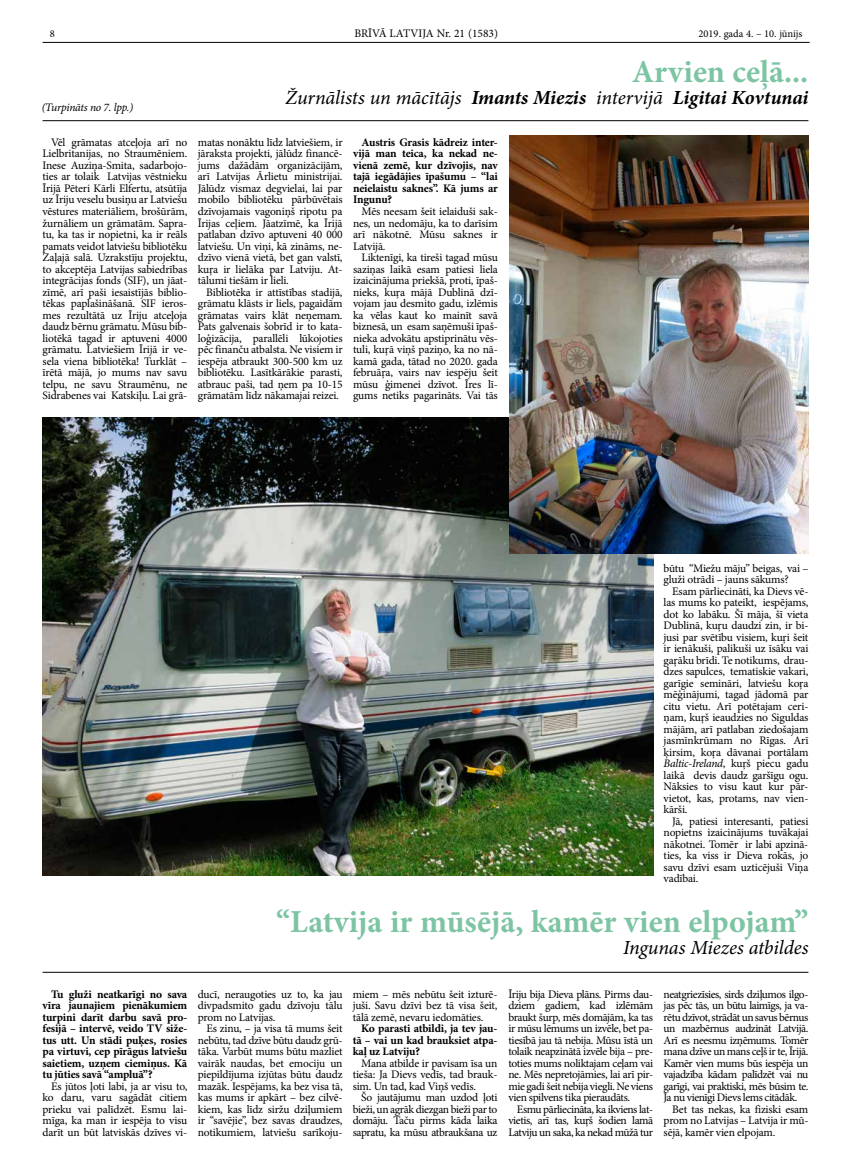
<style>
.page{position:relative;width:851px;height:1163px;background:#fff}
.page>*{position:absolute;margin:0;border:0;box-sizing:border-box;transform-origin:0 0}
.t1{font:700 32px "Minion Pro";color:#7cc4a2}
.t2{font:italic 20px "Minion Pro";letter-spacing:-.01em;color:#000}
.t3{font:11.5px/11.5px "Minion Pro";letter-spacing:-.02em;color:#000;text-align:justify}
.t4{font:700 11.5px/11.5px "Minion Pro";letter-spacing:-.015em;color:#000;text-align:justify}
.t5{font:11.5px "Minion Pro";letter-spacing:-.04em;color:#000}
.t6{font:11.5px "Minion Pro";letter-spacing:-.045em;color:#000}
.t7{font:11.5px "Minion Pro";color:#000}
.t8{font:italic 11.5px "Minion Pro";letter-spacing:-.025em;color:#000}
.t9{font:10.5px "Minion Pro";color:#000}
.s1{font-weight:700}
.s2{font-style:italic}
</style>
<div class="page">
<hr style="left:43px;top:42px;width:766px;height:1px;background:#000">
<hr style="left:43px;top:120px;width:765px;height:1px;background:#000">
<img style="left:43px;top:417px;width:610px;height:458px">
<hr style="left:43px;top:971px;width:765px;height:1px;background:#000">
<img style="left:509px;top:135px;width:299px;height:418px">
<p class="t9" style="left:50px;top:26px;width:7px">8</p>
<p class="t7" style="left:354px;top:26px;width:145px">BRĪVĀ LATVIJA Nr. 21 (1583)</p>
<p class="t9" style="left:698px;top:26px;width:105px">2019. gada 4. – 10. jūnijs</p>
<p class="t8" style="left:42px;top:100px;width:93px">(Turpināts no 7. lpp.)</p>
<p class="t3" style="left:43px;top:136px;width:146px;text-indent:8px">Vēl grāmatas atceļoja arī no Lielbritanijas, no Straumēniem.<br>Inese Auziņa-Smita, sadarbojo&shy;ties ar tolaik Latvijas vēstnieku Īrijā Pēteri Kārli Elfertu, atsūtīja uz Īriju veselu busiņu ar Latviešu vēstures materiāliem, brošūrām, žurnāliem un grāmatām. Sapra&shy;tu, ka tas ir nopietni, ka ir reāls pamats veidot latviešu bibliotēku Zaļajā salā. Uzrakstīju projektu, to akceptēja Latvijas sabiedrības integrācijas fonds (SIF), un jāat&shy;zīmē, arī paši iesaistījās biblio&shy;tēkas paplašināšanā. SIF ieros&shy;mes rezultātā uz Īriju atceļoja daudz bērnu grāmatu. Mūsu bib&shy;liotēkā tagad ir aptuveni 4000 grāmatu. Latviešiem Īrijā ir ve&shy;sela viena bibliotēka! Turklāt – īrētā mājā, jo mums nav savu telpu, ne savu Straumēnu, ne Sidrabenes vai Katskiļu. Lai grā-</p>
<h1 class="t1" style="left:631px;top:50px;width:178px">Arvien ceļā...</h1>
<h2 class="t2" style="left:285px;top:84px;width:524px">Žurnālists un mācītājs <span class="s1">Imants Miezis</span> intervijā <span class="s1">Ligitai Kovtunai</span></h2>
<p class="t3" style="left:198px;top:136px;width:146px">matas nonāktu līdz latviešiem, ir jāraksta projekti, jālūdz financē&shy;jums dažādām organizācijām, arī Latvijas Ārlietu ministrijai.<br>Jālūdz vismaz degvielai, lai par mobilo bibliotēku pārbūvētais dzīvojamais vagoniņš ripotu pa Īrijas ceļiem. Jāatzīmē, ka Īrijā patlaban dzīvo aptuveni 40 000 latviešu. Un viņi, kā zināms, ne&shy;dzīvo vienā vietā, bet gan valstī, kuŗa ir lielāka par Latviju. At&shy;tālumi tiešām ir lieli.</p>
<p class="t3" style="left:198px;top:286px;width:146px;text-indent:8px">Bibliotēka ir attīstības stadijā, grāmatu klāsts ir liels, pagaidām grāmatas vairs klāt neņemam.<br>Pats galvenais šobrīd ir to kata&shy;loģizācija, parallēli lūkojoties pēc finanču atbalsta. Ne visiem ir iespēja atbraukt 300-500 km uz bibliotēku. Lasītkārākie parasti, atbrauc paši, tad ņem pa 10-15 grāmatām līdz nākamajai reizei.</p>
<p class="t4" style="left:353px;top:136px;width:146px;text-indent:9px">Austris Grasis kādreiz inter&shy;vijā man teica, ka nekad ne&shy;vienā zemē, kur dzīvojis, nav tajā iegādājies īpašumu – “lai neielaistu saknes”. Kā jums ar Ingunu?</p>
<p class="t3" style="left:353px;top:205px;width:146px;text-indent:8px">Mēs neesam šeit ielaiduši sak&shy;nes, un nedomāju, ka to darīsim arī nākotnē. Mūsu saknes ir Latvijā.</p>
<p class="t3" style="left:353px;top:251px;width:146px;text-align:left;text-indent:8px">Liktenīgi, ka tireši tagad mūsu saziņas laikā esam patiesi liela izaicinājuma priekšā, proti, īpaš&shy;nieks, kuŗa mājā Dublinā dzī&shy;vojam jau desmito gadu, izlēmis ka vēlas kaut ko mainīt savā biznesā, un esam saņēmuši īpaš&shy;nieka advokātu apstiprinātu vēs&shy;tuli, kuŗā viņš paziņo, ka no nā&shy;kamā gada, tātad no 2020. gada februāŗa, vairs nav iespēju šeit mūsu ģimenei dzīvot. Īres lī--- gums netiks pagarināts. Vai tās</p>
<p class="t3" style="left:663px;top:562px;width:146px">būtu “Miežu māju” beigas, vai – gluži otrādi – jauns sākums?</p>
<p class="t3" style="left:663px;top:585px;width:146px;text-indent:9px">Esam pārliecināti, ka Dievs vē&shy;las mums ko pateikt, iespējams, dot ko labāku. Šī māja, šī vieta Dublinā, kuŗu daudzi zin, ir bi&shy;jusi par svētību visiem, kuŗi šeit ir ienākuši, palikuši uz īsāku vai gaŗāku brīdi. Te notikums, drau&shy;dzes sapulces, tematiskie vakari, garīgie semināri, latviešu koŗa mēģinājumi, tagad jādomā par citu vietu. Arī potētajam ceri&shy;ņam, kuŗš ieaudzies no Siguldas mājām, arī patlaban ziedošajam jasmīnkrūmam no Rīgas. Arī ķirsim, koŗa dāvanai portālam <span class="s2">Baltic-Ireland</span>, kuŗš piecu gadu laikā devis daudz garšīgu ogu.<br>Nāksies to visu kaut kur pār&shy;vietot, kas, protams, nav vien&shy;kārši.</p>
<p class="t3" style="left:663px;top:815px;width:146px;text-indent:8px">Jā, patiesi interesanti, patiesi nopietns izaicinājums tuvākajai nākotnei. Tomēr ir labi apzinā&shy;ties, ka viss ir Dieva rokās, jo savu dzīvi esam uzticējuši Viņa vadībai.</p>
<p class="t4" style="left:43px;top:987px;width:146px;text-indent:8px">Tu gluži neatkarīgi no sava vīra jaunajiem pienākumiem turpini darīt darbu savā pro&shy;fesijā – intervē, veido TV siže&shy;tus utt. Un stādi puķes, rosies pa virtuvi, cep pīrāgus latviešu saietiem, uzņem ciemiņus. Kā tu jūties savā “ampluā”?</p>
<p class="t3" style="left:43px;top:1079px;width:146px;text-indent:8px">Es jūtos ļoti labi, ja ar visu to, ko daru, varu sagādāt citiem prieku vai palīdzēt. Esmu lai&shy;mīga, ka man ir iespēja to visu darīt un būt latviskās dzīves vi-</p>
<h1 class="t1" style="left:276px;top:899px;width:533px">“Latvija ir mūsējā, kamēr vien elpojam”</h1>
<h2 class="t2" style="left:623px;top:934px;width:187px">Ingunas Miezes atbildes</h2>
<p class="t3" style="left:198px;top:987px;width:146px">ducī, neraugoties uz to, ka jau divpadsmito gadu dzīvoju tālu prom no Latvijas.</p>
<p class="t3" style="left:198px;top:1022px;width:146px;text-indent:8px">Es zinu, – ja visa tā mums šeit nebūtu, tad dzīve būtu daudz grū&shy;tāka. Varbūt mums būtu mazliet vairāk naudas, bet emociju un piepildījuma izjūtas būtu daudz mazāk. Iespējams, ka bez visa tā, kas mums ir apkārt – bez cilvē&shy;kiem, kas līdz siržu dziļumiem ir “savējie”, bez savas draudzes, notikumiem, latviešu sarīkoju-</p>
<p class="t3" style="left:508px;top:987px;width:146px">Īriju bija Dieva plāns. Pirms dau&shy;dziem gadiem, kad izlēmām braukt šurp, mēs domājām, ka tas ir mūsu lēmums un izvēle, bet pa&shy;tiesībā jau tā nebija. Mūsu īstā un tolaik neapzinātā izvēle bija – pre&shy;toties mums noliktajam ceļam vai ne. Mēs nepretojāmies, lai arī pir&shy;mie gadi šeit nebija viegli. Ne viens vien spilvens tika pieraudāts.</p>
<p class="t3" style="left:508px;top:1102px;width:146px;text-indent:8px">Esmu pārliecināta, ka ikviens lat&shy;vietis, arī tas, kuŗš šodien lamā Latviju un saka, ka nekad mūžā tur</p>
<p class="t3" style="left:352px;top:987px;width:146px">miem – mēs nebūtu šeit izturē&shy;juši. Savu dzīvi bez tā visa šeit, tālā zemē, nevaru iedomāties.</p>
<p class="t4" style="left:352px;top:1022px;width:146px;text-align:left;text-indent:9px">Ko parasti atbildi, ja tev jau-- tā – vai un kad brauksiet atpa&shy;kaļ uz Latviju?</p>
<p class="t3" style="left:352px;top:1056px;width:146px;text-indent:8px">Mana atbilde ir pavisam īsa un tieša: Ja Dievs vedīs, tad brauk&shy;sim. Un tad, kad Viņš vedīs.</p>
<p class="t3" style="left:352px;top:1091px;width:146px;text-indent:8px">Šo jautājumu man uzdod ļoti bieži, un agrāk diezgan bieži par to domāju. Taču pirms kāda laika sapratu, ka mūsu atbraukšana uz</p>
<p class="t5" style="left:663px;top:985px;width:146px">neatgriezīsies, sirds dziļumos ilgo-</p>
<p class="t5" style="left:663px;top:997px;width:146px">jas pēc tās, un būtu laimīgs, ja va-</p>
<p class="t5" style="left:663px;top:1008px;width:146px">rētu dzīvot, strādāt un savus bērnus</p>
<p class="t5" style="left:663px;top:1020px;width:146px">un mazbērnus audzināt Latvijā.</p>
<p class="t5" style="left:663px;top:1031px;width:146px">Arī es neesmu izņēmums. Tomēr</p>
<p class="t6" style="left:663px;top:1043px;width:146px">mana dzīve un mans ceļš ir te, Īrijā.</p>
<p class="t5" style="left:663px;top:1054px;width:146px">Kamēr vien mums būs iespēja un</p>
<p class="t5" style="left:663px;top:1066px;width:146px">vajadzība kādam palīdzēt vai nu</p>
<p class="t5" style="left:663px;top:1077px;width:146px">garīgi, vai praktiski, mēs būsim te.</p>
<p class="t5" style="left:663px;top:1089px;width:135px">Ja nu vienīgi Dievs lems citādāk.</p>
<p class="t3" style="left:672px;top:1102px;width:138px">Bet tas nekas, ka fiziski esam</p>
<p class="t3" style="left:663px;top:1114px;width:146px">prom no Latvijas – Latvija ir mū-</p>
<p class="t3" style="left:663px;top:1125px;width:113px">sējā, kamēr vien elpojam.</p>
</div>
